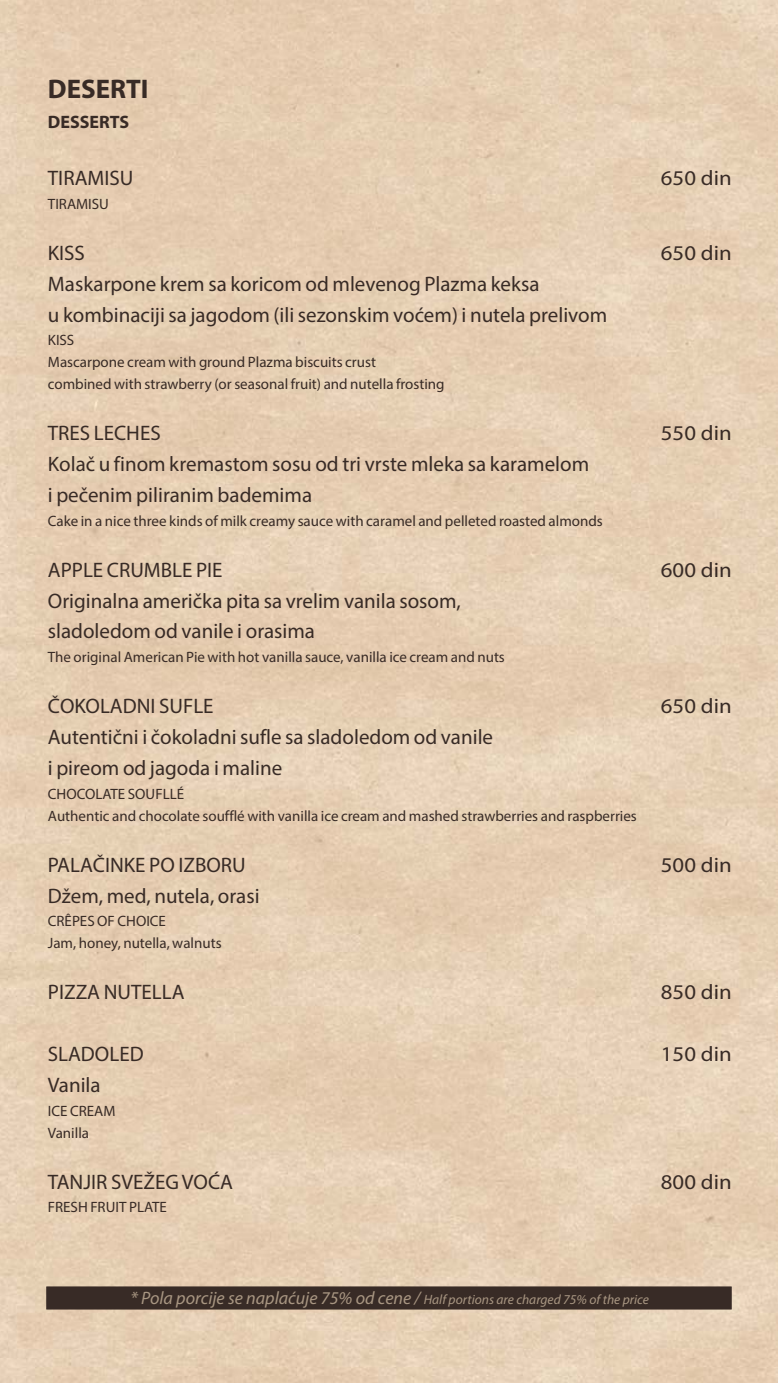
<style>
.page{position:relative;width:778px;height:1383px;background:#fff}
.page>*{position:absolute;margin:0;border:0;box-sizing:border-box;transform-origin:0 0}
.t1{font:700 27px "Myriad Pro";color:#382b26}
.t2{font:21px/30.8px "Myriad Pro";color:#382b26}
.t3{font:21px "Myriad Pro";color:#382b26;scale:1.09 1}
.t4{font:700 18px "Myriad Pro";color:#382b26}
.t5{font:15px/22px "Myriad Pro";color:#382b26}
.t6{font:italic 13.5px "Myriad Pro";color:#a89682}
.s1{font-size:18px}
</style>
<div class="page">
<img style="left:0;top:0;width:778px;height:1382px">
<div style="left:46px;top:1286px;width:686px;height:23px;background:#382b26"></div>
<p class="t1" style="left:48px;top:78px;width:102px">DESERTI</p>
<p class="t4" style="left:48px;top:114px;width:83px">DESSERTS</p>
<p class="t2" style="left:48px;top:164px;width:87px">TIRAMISU</p>
<p class="t5" style="left:48px;top:194px;width:63px">TIRAMISU</p>
<p class="t2" style="left:48px;top:239px;width:561px">KISS<br>Maskarpone krem sa koricom od mlevenog Plazma keksa<br>u kombinaciji sa jagodom (ili sezonskim voćem) i nutela prelivom</p>
<p class="t5" style="left:48px;top:330px;width:398px">KISS<br>Mascarpone cream with ground Plazma biscuits crust<br>combined with strawberry (or seasonal fruit) and nutella frosting</p>
<p class="t2" style="left:48px;top:420px;width:543px">TRES LECHES<br>Kolač u finom kremastom sosu od tri vrste mleka sa karamelom i pečenim piliranim bademima</p>
<p class="t5" style="left:48px;top:511px;width:556px">Cake in a nice three kinds of milk creamy sauce with caramel and pelleted roasted almonds</p>
<p class="t2" style="left:48px;top:556px;width:414px">APPLE CRUMBLE PIE<br>Originalna američka pita sa vrelim vanila sosom, sladoledom od vanile i orasima</p>
<p class="t5" style="left:48px;top:647px;width:458px">The original American Pie with hot vanilla sauce, vanilla ice cream and nuts</p>
<p class="t2" style="left:48px;top:692px;width:447px">ČOKOLADNI SUFLE<br>Autentični i čokoladni sufle sa sladoledom od vanile i pireom od jagoda i maline</p>
<p class="t5" style="left:48px;top:784px;width:590px">CHOCOLATE SOUFLLÉ<br>Authentic and chocolate soufflé with vanilla ice cream and mashed strawberries and raspberries</p>
<p class="t2" style="left:48px;top:851px;width:213px">PALAČINKE PO IZBORU<br>Džem, med, nutela, orasi</p>
<p class="t5" style="left:48px;top:911px;width:175px">CRÊPES OF CHOICE<br>Jam, honey, nutella, walnuts</p>
<p class="t2" style="left:48px;top:978px;width:138px">PIZZA NUTELLA</p>
<p class="t2" style="left:48px;top:1040px;width:97px">SLADOLED<br>Vanila</p>
<p class="t5" style="left:48px;top:1100px;width:69px">ICE CREAM<br>Vanilla</p>
<p class="t2" style="left:48px;top:1167px;width:187px">TANJIR SVEŽEG VOĆA</p>
<p class="t5" style="left:48px;top:1197px;width:121px">FRESH FRUIT PLATE</p>
<p class="t3" style="left:661px;top:169px;width:66px">650 din</p>
<p class="t3" style="left:661px;top:244px;width:66px">650 din</p>
<p class="t3" style="left:661px;top:424px;width:66px">550 din</p>
<p class="t3" style="left:661px;top:561px;width:66px">600 din</p>
<p class="t3" style="left:661px;top:697px;width:66px">650 din</p>
<p class="t3" style="left:661px;top:856px;width:66px">500 din</p>
<p class="t3" style="left:661px;top:983px;width:66px">850 din</p>
<p class="t3" style="left:661px;top:1045px;width:66px">150 din</p>
<p class="t3" style="left:661px;top:1172px;width:66px">800 din</p>
<p class="t6" style="left:130px;top:1293px;width:520px"><span class="s1">* Pola porcije se naplaćuje 75% od cene /</span> Half portions are charged 75% of the price</p>
</div>
